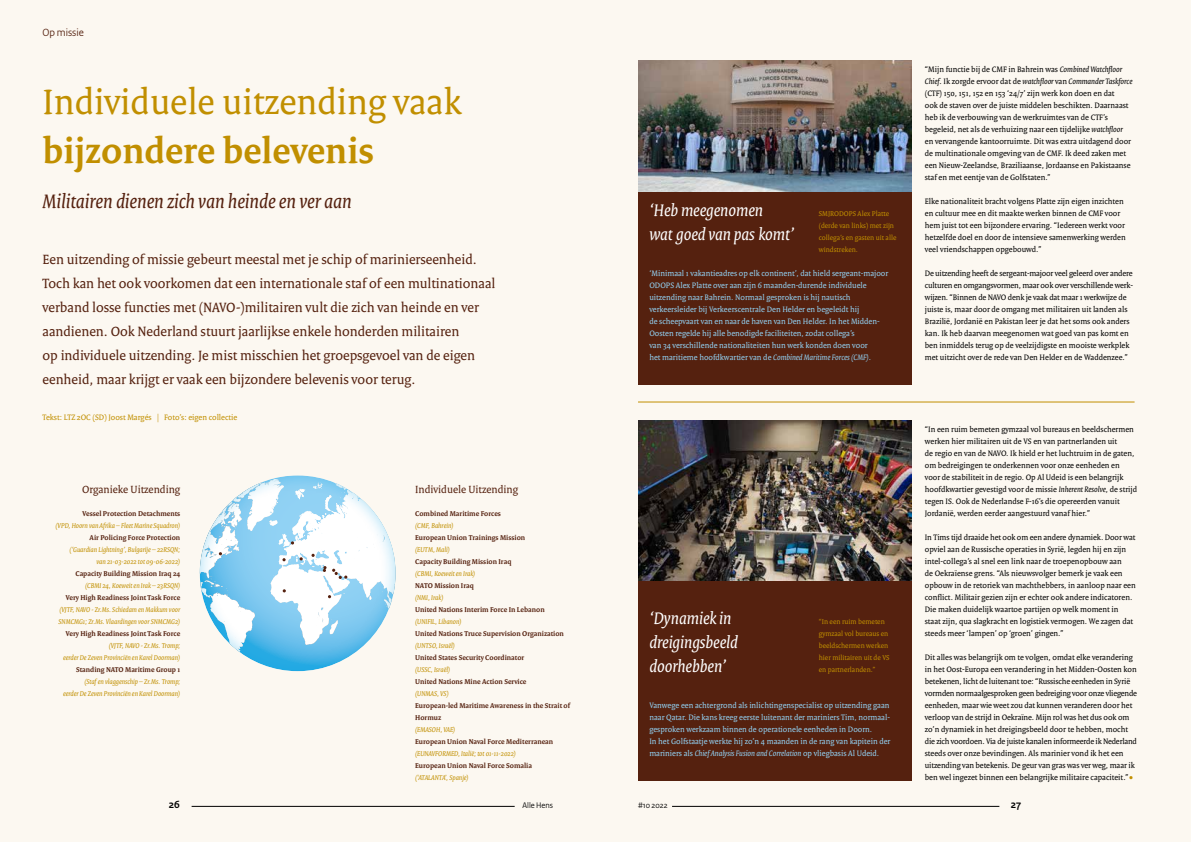
<style>
.page{position:relative;width:1191px;height:842px;background:#fcf8f1}
.page>*{position:absolute;margin:0;border:0;box-sizing:border-box;transform-origin:0 0}
.t1{font:38px "Rijksoverheid Serif";color:#c18f00}
.t2{font:700 38px "Rijksoverheid Serif";color:#c18f00}
.t3{font:italic 21px "Rijksoverheid Serif";color:#55210f}
.t4{font:italic 18px/24px "Rijksoverheid Serif";color:#fff}
.t5{font:14.5px/24px "Rijksoverheid Serif";color:#55210f}
.t6{font:11.2px "Rijksoverheid Serif";color:#55210f}
.t7{font:11px "Rijksoverheid Sans Heading";color:#55210f}
.t8{font:700 11px "Rijksoverheid Sans Heading";color:#000}
.t9{font:8.5px/12px "Rijksoverheid Serif";color:#000}
.t10{font:8.5px/12px "Rijksoverheid Serif";color:#92d2f4}
.t11{font:8.5px "Rijksoverheid Serif";color:#c18f00}
.t12{font:8.5px "Rijksoverheid Sans Heading";color:#000}
.t13{font:700 7.5px/12px "Rijksoverheid Serif";color:#55210f}
.t14{font:italic 7.5px/12px "Rijksoverheid Serif";color:#c18f00;text-align:right}
.t15{font:7.5px/12px "Rijksoverheid Serif";color:#c18f00}
.s1{font-style:italic}
.s2{font-size:12.8px;color:#c18f00}
</style>
<div class="page">
<hr style="left:192px;top:806px;width:322px;height:1px;background:#000">
<hr style="left:672px;top:806px;width:327px;height:1px;background:#000">
<div style="left:638px;top:60px;width:273px;height:324px;background:#55210f"></div>
<div style="left:638px;top:420px;width:273px;height:360px;background:#55210f"></div>
<img style="left:638px;top:420px;width:273px;height:160px">
<img style="left:638px;top:60px;width:273px;height:132px">
<div style="left:198px;top:474px;width:198px;height:198px;background:#009fe3;opacity:.4"></div>
<hr style="left:638px;top:402px;width:496px;height:1px;background:#c18f00">
<p class="t7" style="left:43px;top:26px;width:43px">Op missie</p>
<h1 class="t1" style="left:43px;top:79px;width:420px">Individuele uitzending vaak</h1>
<h1 class="t2" style="left:43px;top:128px;width:333px">bijzondere belevenis</h1>
<h2 class="t3" style="left:43px;top:188px;width:310px">Militairen dienen zich van heinde en ver aan</h2>
<p class="t5" style="left:43px;top:247px;width:454px">Een uitzending of missie gebeurt meestal met je schip of marinierseenheid.<br>Toch kan het ook voorkomen dat een internationale staf of een multinationaal verband losse functies met (NAVO-)militairen vult die zich van heinde en ver aandienen. Ook Nederland stuurt jaarlijkse enkele honderden militairen<br>op individuele uitzending. Je mist misschien het groepsgevoel van de eigen eenheid, maar krijgt er vaak een bijzondere belevenis voor terug.</p>
<p class="t11" style="left:43px;top:412px;width:196px">Tekst: LTZ 2OC (SD) Joost Margés | Foto’s: eigen collectie</p>
<h3 class="t6" style="left:82px;top:483px;width:100px">Organieke Uitzending</h3>
<p class="t13" style="left:82px;top:508px;width:99px">Vessel Protection Detachments</p>
<p class="t14" style="left:56px;top:520px;width:126px">(VPD, Hoorn van Afrika – Fleet Marine Squadron)</p>
<p class="t13" style="left:90px;top:532px;width:92px">Air Policing Force Protection</p>
<p class="t14" style="left:70px;top:544px;width:112px">(‘Guardian Lightning’, Bulgarije – 22RSQN; van 21-03-2022 tot 09-06-2022)</p>
<p class="t13" style="left:75px;top:568px;width:106px">Capacity Building Mission Iraq 24</p>
<p class="t14" style="left:85px;top:580px;width:96px">(CBMI 24, Koeweit en Irak – 23RSQN)</p>
<p class="t13" style="left:66px;top:592px;width:116px">Very High Readiness Joint Task Force</p>
<p class="t14" style="left:59px;top:604px;width:123px;text-align:left">(VJTF, NAVO - Zr.Ms. Schiedam en Makkum voor<br>SNMCMG1; Zr.Ms. Vlaardingen voor SNMCMG2)</p>
<p class="t13" style="left:66px;top:628px;width:116px">Very High Readiness Joint Task Force</p>
<p class="t14" style="left:63px;top:640px;width:119px">(VJTF, NAVO - Zr.Ms. Tromp;<br>eerder De Zeven Provinciën en Karel Doorman)</p>
<p class="t13" style="left:76px;top:664px;width:106px">Standing NATO Maritime Group 1</p>
<p class="t14" style="left:63px;top:676px;width:119px">(Staf en vlaggenschip – Zr.Ms. Tromp;<br>eerder De Zeven Provinciën en Karel Doorman)</p>
<h3 class="t6" style="left:415px;top:483px;width:104px">Individuele Uitzending</h3>
<p class="t13" style="left:415px;top:508px;width:87px">Combined Maritime Forces</p>
<p class="t14" style="left:415px;top:520px;width:40px">(CMF, Bahrein)</p>
<p class="t13" style="left:415px;top:532px;width:111px">European Union Trainings Mission</p>
<p class="t14" style="left:415px;top:544px;width:36px">(EUTM, Mali)</p>
<p class="t13" style="left:415px;top:556px;width:98px">Capacity Building Mission Iraq</p>
<p class="t14" style="left:415px;top:568px;width:61px">(CBMI, Koeweit en Irak)</p>
<p class="t13" style="left:415px;top:580px;width:60px">NATO Mission Iraq</p>
<p class="t14" style="left:415px;top:592px;width:30px">(NMI, Irak)</p>
<p class="t13" style="left:415px;top:604px;width:131px">United Nations Interim Force In Lebanon</p>
<p class="t14" style="left:415px;top:616px;width:48px">(UNIFIL, Libanon)</p>
<p class="t13" style="left:415px;top:628px;width:150px">United Nations Truce Supervision Organization</p>
<p class="t14" style="left:415px;top:640px;width:41px">(UNTSO, Israël)</p>
<p class="t13" style="left:415px;top:652px;width:111px">United States Security Coordinator</p>
<p class="t14" style="left:415px;top:664px;width:36px">(USSC, Israël)</p>
<p class="t13" style="left:415px;top:676px;width:113px">United Nations Mine Action Service</p>
<p class="t14" style="left:415px;top:688px;width:35px">(UNMAS, VS)</p>
<p class="t13" style="left:415px;top:700px;width:156px">European-led Maritime Awareness in the Strait of<br>Hormuz</p>
<p class="t14" style="left:415px;top:724px;width:42px">(EMASOH, VAE)</p>
<p class="t13" style="left:415px;top:736px;width:140px">European Union Naval Force Mediterranean</p>
<p class="t14" style="left:415px;top:748px;width:102px">(EUNAVFORMED, Italië; tot 01-11-2022)</p>
<p class="t13" style="left:415px;top:760px;width:118px">European Union Naval Force Somalia</p>
<p class="t14" style="left:415px;top:772px;width:55px">(‘ATALANTA’, Spanje)</p>
<h3 class="t4" style="left:649px;top:198px;width:147px">‘Heb meegenomen<br>wat goed van pas komt’</h3>
<p class="t15" style="left:819px;top:208px;width:79px">SMJRODOPS Alex Platte (derde van links) met zijn collega’s en gasten uit alle windstreken.</p>
<p class="t10" style="left:649px;top:267px;width:240px">‘Minimaal 1 vakantieadres op elk continent’, dat hield sergeant-majoor ODOPS Alex Platte over aan zijn 6 maanden-durende individuele uitzending naar Bahrein. Normaal gesproken is hij nautisch verkeersleider bij Verkeerscentrale Den Helder en begeleidt hij<br>de scheepvaart van en naar de haven van Den Helder. In het Midden-Oosten regelde hij alle benodigde faciliteiten, zodat collega’s<br>van 34 verschillende nationaliteiten hun werk konden doen voor<br>het maritieme hoofdkwartier van de <span class="s1">Combined Maritime Forces (CMF)</span>.</p>
<h3 class="t4" style="left:649px;top:606px;width:90px">‘Dynamiek in dreigingsbeeld doorhebben’</h3>
<p class="t15" style="left:819px;top:616px;width:72px">“In een ruim bemeten gymzaal vol bureaus en beeldschermen werken hier militairen uit de VS en partnerlanden.”</p>
<p class="t10" style="left:649px;top:699px;width:243px">Vanwege een achtergrond als inlichtingenspecialist op uitzending gaan naar Qatar. Die kans kreeg eerste luitenant der mariniers Tim, normaal&shy;gesproken werkzaam binnen de operationele eenheden in Doorn.<br>In het Golfstaatje werkte hij zo’n 4 maanden in de rang van kapitein der mariniers als <span class="s1">Chief Analysis Fusion and Correlation</span> op vliegbasis Al Udeid.</p>
<p class="t9" style="left:924px;top:63px;width:209px">“Mijn functie bij de CMF in Bahrein was <span class="s1">Combined Watchfloor Chief</span>. Ik zorgde ervoor dat de <span class="s1">watchfloor</span> van <span class="s1">Commander Taskforce </span>(CTF) 150, 151, 152 en 153 ‘24/7’ zijn werk kon doen en dat<br>ook de staven over de juiste middelen beschikten. Daarnaast heb ik de verbouwing van de werkruimtes van de CTF’s begeleid, net als de verhuizing naar een tijdelijke <span class="s1">watchfloor </span>en vervangende kantoorruimte. Dit was extra uitdagend door de multinationale omgeving van de CMF. Ik deed zaken met een Nieuw-Zeelandse, Braziliaanse, Jordaanse en Pakistaanse staf en met eentje van de Golfstaten.”</p>
<p class="t9" style="left:925px;top:195px;width:202px">Elke nationaliteit bracht volgens Platte zijn eigen inzichten en cultuur mee en dit maakte werken binnen de CMF voor hem juist tot een bijzondere ervaring. “Iedereen werkt voor hetzelfde doel en door de intensieve samenwerking werden veel vriendschappen opgebouwd.”</p>
<p class="t9" style="left:924px;top:267px;width:209px">De uitzending heeft de sergeant-majoor veel geleerd over andere culturen en omgangsvormen, maar ook over verschillende werk&shy;wijzen. “Binnen de NAVO denk je vaak dat maar 1 werkwijze de juiste is, maar door de omgang met militairen uit landen als Brazilië, Jordanië en Pakistan leer je dat het soms ook anders kan. Ik heb daarvan meegenomen wat goed van pas komt en ben inmiddels terug op de veelzijdigste en mooiste werkplek met uitzicht over de rede van Den Helder en de Waddenzee.”</p>
<p class="t9" style="left:924px;top:423px;width:214px">“In een ruim bemeten gymzaal vol bureaus en beeldschermen werken hier militairen uit de VS en van partnerlanden uit<br>de regio en van de NAVO. Ik hield er het luchtruim in de gaten, om bedreigingen te onderkennen voor onze eenheden en voor de stabiliteit in de regio. Op Al Udeid is een belangrijk hoofdkwartier gevestigd voor de missie <span class="s1">Inherent Resolve,</span> de strijd tegen IS. Ook de Nederlandse F-16’s die opereerden vanuit Jordanië, werden eerder aangestuurd vanaf hier.”</p>
<p class="t9" style="left:924px;top:531px;width:212px">In Tims tijd draaide het ook om een andere dynamiek. Door wat opviel aan de Russische operaties in Syrië, legden hij en zijn intel-collega’s al snel een link naar de troepenopbouw aan<br>de Oekraïense grens. “Als nieuwsvolger bemerk je vaak een opbouw in de retoriek van machthebbers, in aanloop naar een conflict. Militair gezien zijn er echter ook andere indicatoren.<br>Die maken duidelijk waartoe partijen op welk moment in staat zijn, qua slagkracht en logistiek vermogen. We zagen dat steeds meer ‘lampen’ op ‘groen’ gingen.”</p>
<p class="t9" style="left:924px;top:651px;width:214px">Dit alles was belangrijk om te volgen, omdat elke verandering in het Oost-Europa een verandering in het Midden-Oosten kon betekenen, licht de luitenant toe: “Russische eenheden in Syrië vormden normaalgesproken geen bedreiging voor onze vliegende eenheden, maar wie weet zou dat kunnen veranderen door het verloop van de strijd in Oekraïne. Mijn rol was het dus ook om zo’n dynamiek in het dreigingsbeeld door te hebben, mocht die zich voordoen. Via de juiste kanalen informeerde ik Nederland steeds over onze bevindingen. Als marinier vond ik het een uitzending van betekenis. De geur van gras was ver weg, maar ik ben wel ingezet binnen een belangrijke militaire capaciteit.”<span class="s2">•</span></p>
<p class="t8" style="left:169px;top:798px;width:13px">26</p>
<p class="t12" style="left:522px;top:800px;width:32px">Alle Hens</p>
<p class="t12" style="left:638px;top:800px;width:31px">#10 2022</p>
<p class="t8" style="left:1010px;top:798px;width:12px">27</p>
</div>
